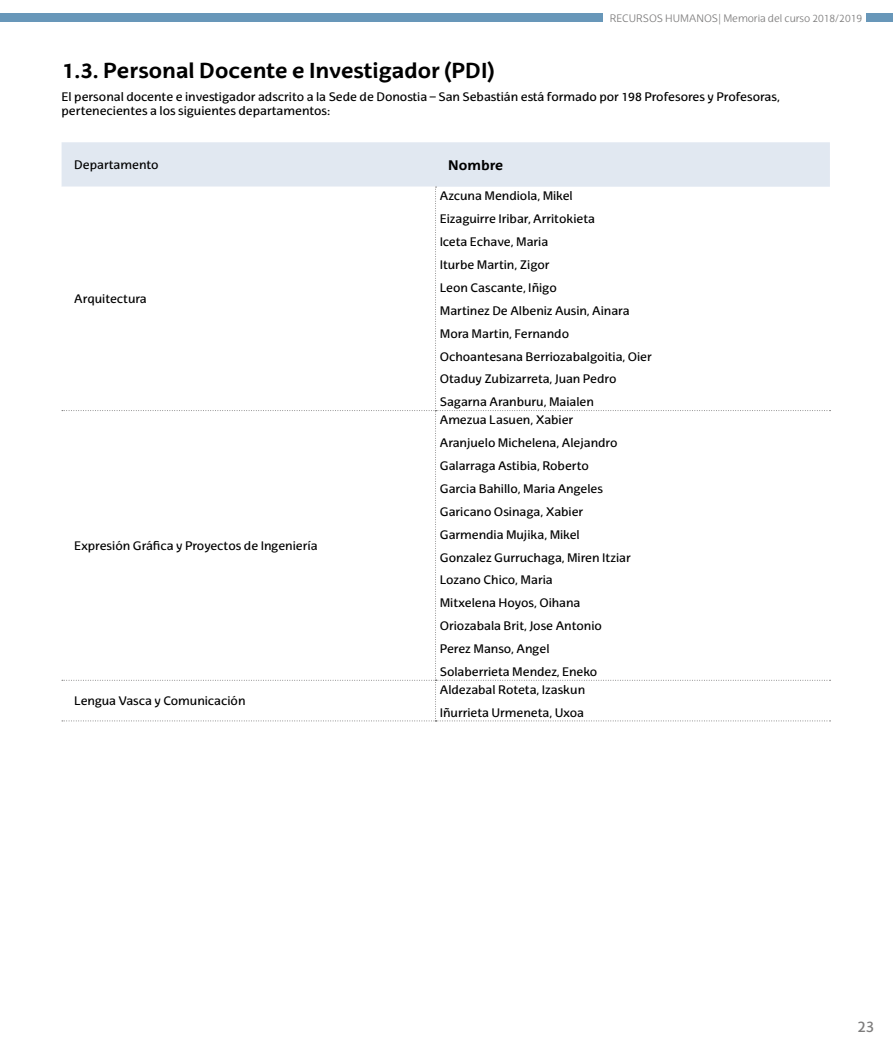
<style>
.page{position:relative;width:893px;height:1063px;background:#fff}
.page>*{position:absolute;margin:0;border:0;box-sizing:border-box;transform-origin:0 0}
.t1{font:700 21px "EHU Sans";color:#000}
.t2{font:15px "EHU Sans";color:#7c7b7b}
.t3{font:700 13.5px "EHU Sans";color:#000}
.t4{font:12px/23px "EHU Sans";color:#000}
.t5{font:300 10.5px "EHU Sans";color:#7c7b7b}
</style>
<div class="page">
<div style="left:0;top:14px;width:602px;height:8px;background:#6897b9"></div>
<div style="left:866px;top:14px;width:27px;height:8px;background:#6897b9"></div>
<svg style="left:62px;top:142px;width:768px;height:580px"></svg>
<p class="t5" style="left:610px;top:12px;width:254px">RECURSOS HUMANOS| Memoria del curso 2018/2019</p>
<h1 class="t1" style="left:62px;top:57px;width:435px">1.3. Personal Docente e Investigador (PDI)</h1>
<p class="t4" style="left:62px;top:89px;width:720px;line-height:14.4px">El personal docente e investigador adscrito a la Sede de Donostia – San Sebastián está formado por 198 Profesores y Profesoras, pertenecientes a los siguientes departamentos:</p>
<p class="t4" style="left:74px;top:153px;width:86px">Departamento</p>
<p class="t3" style="left:448px;top:156px;width:56px">Nombre</p>
<p class="t4" style="left:74px;top:287px;width:74px">Arquitectura</p>
<p class="t4" style="left:74px;top:534px;width:245px">Expresión Gráfica y Proyectos de Ingeniería</p>
<p class="t4" style="left:440px;top:184px;width:214px">Azcuna Mendiola, Mikel<br>Eizaguirre Iribar, Arritokieta<br>Iceta Echave, Maria<br>Iturbe Martin, Zigor<br>Leon Cascante, Iñigo<br>Martinez De Albeniz Ausin, Ainara<br>Mora Martin, Fernando<br>Ochoantesana Berriozabalgoitia, Oier<br>Otaduy Zubizarreta, Juan Pedro<br>Sagarna Aranburu, Maialen</p>
<p class="t4" style="left:440px;top:408px;width:192px">Amezua Lasuen, Xabier<br>Aranjuelo Michelena, Alejandro<br>Galarraga Astibia, Roberto<br>Garcia Bahillo, Maria Angeles<br>Garicano Osinaga, Xabier<br>Garmendia Mujika, Mikel<br>Gonzalez Gurruchaga, Miren Itziar<br>Lozano Chico, Maria<br>Mitxelena Hoyos, Oihana<br>Oriozabala Brit, Jose Antonio<br>Perez Manso, Angel<br>Solaberrieta Mendez, Eneko</p>
<p class="t4" style="left:74px;top:689px;width:173px">Lengua Vasca y Comunicación</p>
<p class="t4" style="left:440px;top:678px;width:147px">Aldezabal Roteta, Izaskun<br>Iñurrieta Urmeneta, Uxoa</p>
<p class="t2" style="left:857px;top:1017px;width:18px">23</p>
</div>
